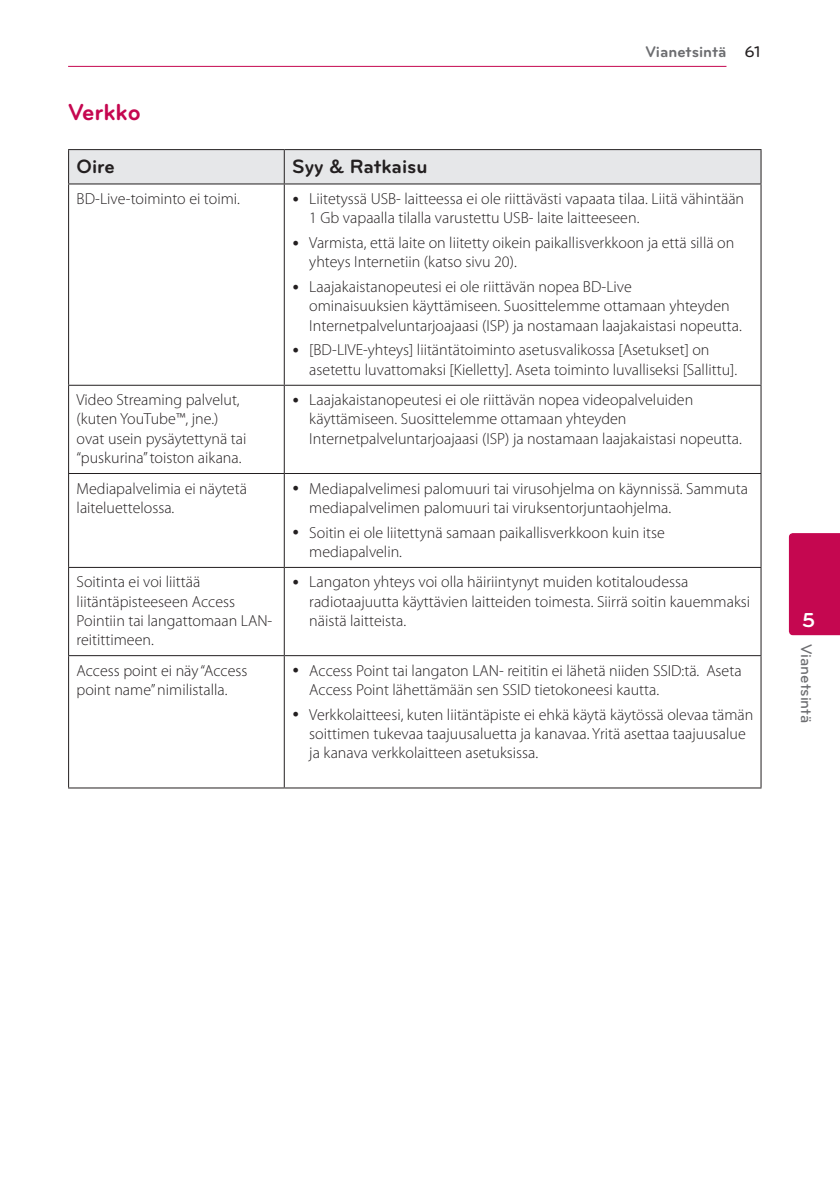
<style>
.page{position:relative;width:840px;height:1191px;background:#fff}
.page>*{position:absolute;margin:0;border:0;box-sizing:border-box;transform-origin:0 0}
.Title_2{font:700 24px "Bryant LG";color:#c50750}
.t1{font:700 21px "Bryant LG";color:#fff}
.Title_3{font:700 20px "Bryant LG";color:#231f20}
.Content_text_Bullet{font:300 16px/19.2px "Myriad Pro";color:#231f20}
.Content_text_Light{font:300 16px/19.2px "Myriad Pro";color:#231f20}
.Chapter_Title_Top_R{font:700 16px "Bryant LG";color:#6c6d70}
.Chapter_Title_Side{font:500 16px "Bryant LG";color:#6c6d70}
.Page_No_Right{font:500 16px "Bryant LG";color:#231f20}
</style>
<div class="page">
<hr style="left:68px;top:66px;width:658px;height:1px;background:#c50750">
<div style="left:788px;top:533px;width:51px;height:102px;background:#c50750"></div>
<div style="left:69px;top:150px;width:691px;height:33px;background:#e6e7e9"></div>
<hr style="left:68px;top:149px;width:216px;height:1px;background:#231f20">
<hr style="left:68px;top:150px;width:1px;height:33px;background:#231f20">
<hr style="left:284px;top:149px;width:477px;height:1px;background:#231f20">
<hr style="left:283px;top:150px;width:1px;height:33px;background:#231f20">
<hr style="left:760px;top:150px;width:1px;height:33px;background:#231f20">
<hr style="left:68px;top:183px;width:216px;height:1px;background:#231f20">
<hr style="left:284px;top:183px;width:477px;height:1px;background:#231f20">
<hr style="left:68px;top:385px;width:216px;height:1px;background:#231f20">
<hr style="left:284px;top:385px;width:477px;height:1px;background:#231f20">
<hr style="left:68px;top:473px;width:216px;height:1px;background:#231f20">
<hr style="left:284px;top:473px;width:477px;height:1px;background:#231f20">
<hr style="left:68px;top:567px;width:216px;height:1px;background:#231f20">
<hr style="left:284px;top:567px;width:477px;height:1px;background:#231f20">
<hr style="left:68px;top:655px;width:216px;height:1px;background:#231f20">
<hr style="left:284px;top:655px;width:477px;height:1px;background:#231f20">
<hr style="left:68px;top:184px;width:1px;height:201px;background:#231f20">
<hr style="left:283px;top:184px;width:1px;height:201px;background:#231f20">
<hr style="left:760px;top:184px;width:1px;height:201px;background:#231f20">
<hr style="left:68px;top:386px;width:1px;height:87px;background:#231f20">
<hr style="left:283px;top:386px;width:1px;height:87px;background:#231f20">
<hr style="left:760px;top:386px;width:1px;height:87px;background:#231f20">
<hr style="left:68px;top:474px;width:1px;height:93px;background:#231f20">
<hr style="left:283px;top:474px;width:1px;height:93px;background:#231f20">
<hr style="left:760px;top:474px;width:1px;height:93px;background:#231f20">
<hr style="left:68px;top:568px;width:1px;height:87px;background:#231f20">
<hr style="left:283px;top:568px;width:1px;height:87px;background:#231f20">
<hr style="left:760px;top:568px;width:1px;height:87px;background:#231f20">
<hr style="left:68px;top:656px;width:1px;height:131px;background:#231f20">
<hr style="left:283px;top:656px;width:1px;height:131px;background:#231f20">
<hr style="left:760px;top:656px;width:1px;height:131px;background:#231f20">
<hr style="left:68px;top:787px;width:216px;height:1px;background:#231f20">
<hr style="left:284px;top:787px;width:477px;height:1px;background:#231f20">
<p class="Chapter_Title_Top_R" style="left:645px;top:42px;width:83px">Vianetsintä</p>
<p class="Page_No_Right" style="left:744px;top:42px;width:18px">61</p>
<p class="Title_2" style="left:68px;top:97px;width:74px">Verkko</p>
<p class="Title_3" style="left:77px;top:154px;width:40px">Oire</p>
<p class="Title_3" style="left:292px;top:154px;width:137px">Syy &amp; Ratkaisu</p>
<p class="Content_text_Light" style="left:77px;top:189px;width:165px">BD-Live-toiminto ei toimi.</p>
<p class="Content_text_Bullet" style="left:309px;top:189px;width:436px">Liitetyssä USB- laitteessa ei ole riittävästi vapaata tilaa. Liitä vähintään<br>1 Gb vapaalla tilalla varustettu USB- laite laitteeseen.</p>
<p class="Content_text_Bullet" style="left:309px;top:233px;width:426px">Varmista, että laite on liitetty oikein paikallisverkkoon ja että sillä on yhteys Internetiin (katso sivu 20).</p>
<p class="Content_text_Bullet" style="left:309px;top:277px;width:434px">Laajakaistanopeutesi ei ole riittävän nopea BD-Live<br>ominaisuuksien käyttämiseen. Suosittelemme ottamaan yhteyden<br>Internetpalveluntarjoajaasi (ISP) ja nostamaan laajakaistasi nopeutta.</p>
<p class="Content_text_Bullet" style="left:309px;top:340px;width:429px">[BD-LIVE-yhteys] liitäntätoiminto asetusvalikossa [Asetukset] on asetettu luvattomaksi [Kielletty]. Aseta toiminto luvalliseksi [Sallittu].</p>
<p class="Content_text_Light" style="left:77px;top:390px;width:171px">Video Streaming palvelut, (kuten YouTube™, jne.) ovat usein pysäytettynä tai “puskurina” toiston aikana.</p>
<p class="Content_text_Bullet" style="left:309px;top:390px;width:434px">Laajakaistanopeutesi ei ole riittävän nopea videopalveluiden käyttämiseen. Suosittelemme ottamaan yhteyden<br>Internetpalveluntarjoajaasi (ISP) ja nostamaan laajakaistasi nopeutta.</p>
<p class="Content_text_Light" style="left:77px;top:478px;width:172px">Mediapalvelimia ei näytetä laiteluettelossa.</p>
<p class="Content_text_Bullet" style="left:309px;top:478px;width:440px">Mediapalvelimesi palomuuri tai virusohjelma on käynnissä. Sammuta mediapalvelimen palomuuri tai viruksentorjuntaohjelma.</p>
<p class="Content_text_Bullet" style="left:309px;top:522px;width:357px">Soitin ei ole liitettynä samaan paikallisverkkoon kuin itse mediapalvelin.</p>
<p class="Content_text_Light" style="left:77px;top:572px;width:197px">Soitinta ei voi liittää liitäntäpisteeseen Access<br>Pointiin tai langattomaan LAN&shy;reitittimeen.</p>
<p class="Content_text_Bullet" style="left:309px;top:572px;width:442px">Langaton yhteys voi olla häiriintynyt muiden kotitaloudessa radiotaajuutta käyttävien laitteiden toimesta. Siirrä soitin kauemmaksi näistä laitteista.</p>
<p class="Content_text_Light" style="left:77px;top:660px;width:172px">Access point ei näy “Access point name” nimilistalla.</p>
<p class="Content_text_Bullet" style="left:309px;top:660px;width:433px">Access Point tai langaton LAN- reititin ei lähetä niiden SSID:tä. Aseta<br>Access Point lähettämään sen SSID tietokoneesi kautta.</p>
<p class="Content_text_Bullet" style="left:309px;top:704px;width:445px">Verkkolaitteesi, kuten liitäntäpiste ei ehkä käytä käytössä olevaa tämän soittimen tukevaa taajuusaluetta ja kanavaa. Yritä asettaa taajuusalue ja kanava verkkolaitteen asetuksissa.</p>
<p class="t1" style="left:801px;top:606px;width:15px">5</p>
<p class="Chapter_Title_Side" style="left:815px;top:643px;width:81px;rotate:90deg">Vianetsintä</p>
</div>
